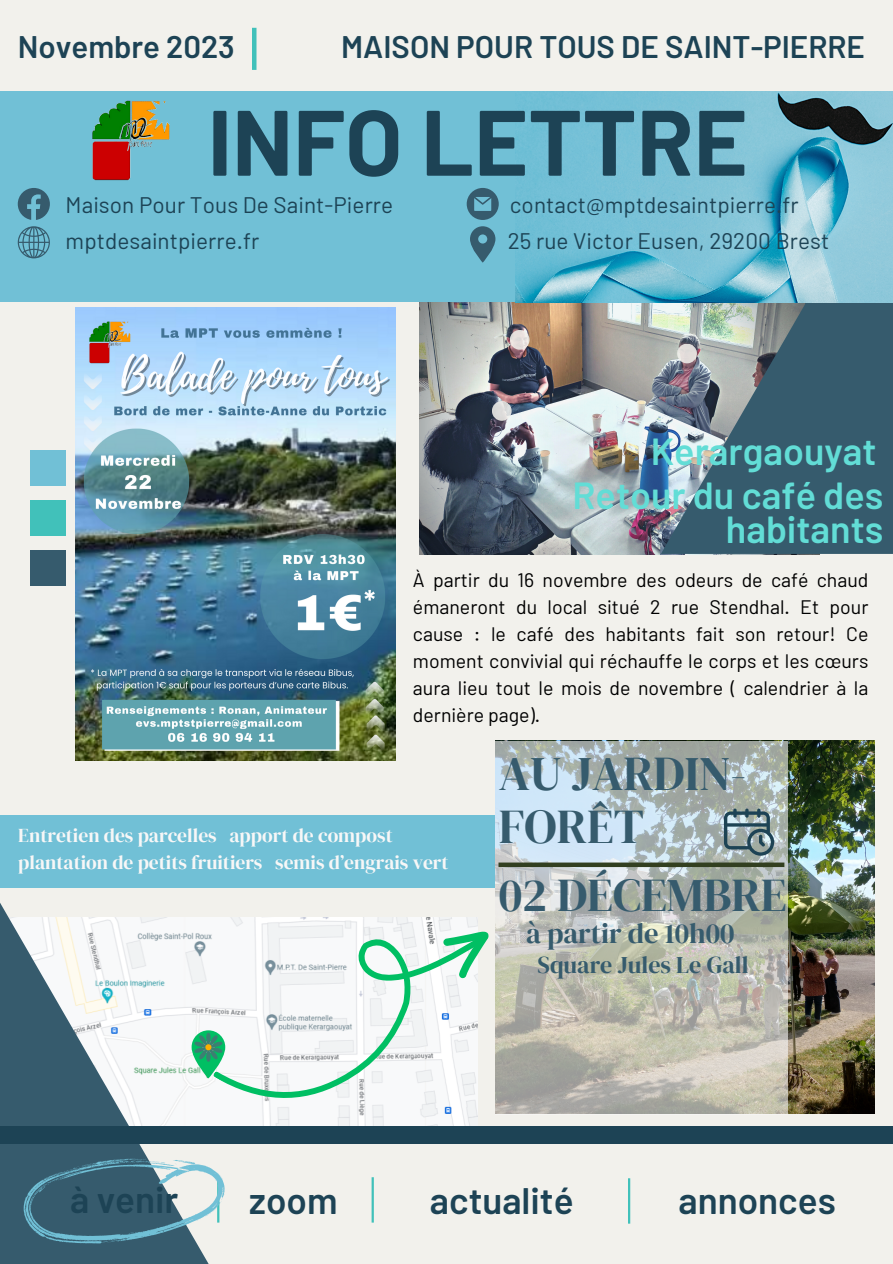
<style>
.page{position:relative;width:893px;height:1264px;background:#fff}
.page>*{position:absolute;margin:0;border:0;box-sizing:border-box;transform-origin:0 0}
.t1{font:700 92.7px "Barlow";color:#1d4355}
.t2{font:48px/52.8px "DM Serif Display";color:#365b6d}
.t3{font:46.5px "DM Serif Display";color:#365b6d}
.t4{font:600 37.65px/33.8px "Barlow";color:#62ddd6;text-align:right}
.t5{font:600 36.75px "Barlow";color:#1d4355}
.t6{font:600 31.2px "Barlow";color:#1d4355}
.t7{font:28.5px "DM Serif Display";color:#365b6d}
.t8{font:24px "DM Serif Display";color:#365b6d}
.t9{font:22.5px "Barlow";letter-spacing:.005em;color:#1d4355}
.t10{font:19.5px/27px "Barlow";color:#000;text-align:justify}
.t11{font:19.5px/27px "DM Serif Display";color:#f7f7f7}
</style>
<div class="page">
<div style="left:0;top:0;width:892px;height:1263px;background:#f2f1ec"></div>
<div style="left:0;top:92px;width:892px;height:210px;background:#71c0d6"></div>
<div style="left:0;top:815px;width:498px;height:73px;background:#71c0d6"></div>
<img style="left:419px;top:302px;width:241px;height:252px">
<svg style="left:660px;top:302px;width:232px;height:252px;background:#567380"></svg>
<div style="left:30px;top:450px;width:36px;height:36px;background:#71c0d6"></div>
<div style="left:30px;top:500px;width:36px;height:35px;background:#41c1ba"></div>
<div style="left:30px;top:550px;width:36px;height:35px;background:#365b6d"></div>
<svg style="left:18px;top:188px;width:32px;height:31px"></svg>
<svg style="left:18px;top:226px;width:32px;height:32px"></svg>
<img style="left:515px;top:92px;width:377px;height:210px">
<svg style="left:466px;top:188px;width:32px;height:31px"></svg>
<svg style="left:470px;top:226px;width:25px;height:36px"></svg>
<hr style="left:252px;top:28px;width:4px;height:42px;background:#41c1ba">
<svg style="left:0;top:903px;width:212px;height:360px"></svg>
<div style="left:0;top:1126px;width:892px;height:17px;background:#1d4355"></div>
<hr style="left:371px;top:1177px;width:3px;height:45px;background:#41c1ba">
<hr style="left:628px;top:1178px;width:2px;height:45px;background:#41c1ba">
<svg style="left:24px;top:1158px;width:201px;height:85px"></svg>
<img style="left:92px;top:100px;width:78px;height:81px">
<img style="left:787px;top:741px;width:87px;height:372px">
<svg style="left:495px;top:741px;width:292px;height:373px;background:#bbc0ba"></svg>
<div style="left:498px;top:862px;width:286px;height:5px;background:#323f20"></div>
<svg style="left:724px;top:808px;width:50px;height:47px;background:#7c9297"></svg>
<svg style="left:212px;top:917px;width:277px;height:243px;fill:#f8f9fa"></svg>
<svg style="left:431px;top:917px;width:58px;height:63px"></svg>
<svg style="left:189px;top:1028px;width:39px;height:50px"></svg>
<svg style="left:677px;top:343px;width:20px;height:20px"></svg>
<svg style="left:510px;top:330px;width:19px;height:20px"></svg>
<svg style="left:492px;top:401px;width:19px;height:20px"></svg>
<img style="left:76px;top:308px;width:319px;height:452px">
<h4 class="t6" style="left:18px;top:27px;width:218px">Novembre 2023</h4>
<h1 class="t6" style="left:341px;top:27px;width:525px">MAISON POUR TOUS DE SAINT-PIERRE</h1>
<p class="t1" style="left:208px;top:83px;width:541px">INFO LETTRE</p>
<h3 class="t9" style="left:66px;top:190px;width:329px">Maison Pour Tous De Saint-Pierre</h3>
<h3 class="t9" style="left:66px;top:226px;width:195px">mptdesaintpierre.fr</h3>
<p class="t9" style="left:510px;top:190px;width:290px">contact@mptdesaintpierre.fr</p>
<h2 class="t9" style="left:507px;top:226px;width:323px">25 rue Victor Eusen, 29200 Brest</h2>
<p class="t4" style="left:651px;top:432px;width:227px">Kerargaouyat</p>
<h6 class="t4" style="left:572px;top:477px;width:312px">Retour du café des habitants</h6>
<p class="t10" style="left:413px;top:565px;width:457px">À partir du 16 novembre des odeurs de café chaud émaneront du local situé 2 rue Stendhal. Et pour cause : le café des habitants fait son retour! Ce moment convivial qui réchauffe le corps et les cœurs aura lieu tout le mois de novembre ( calendrier à la dernière page).</p>
<p class="t11" style="left:18px;top:821px;width:431px">Entretien des parcelles apport de compost plantation de petits fruitiers semis d’engrais vert</p>
<p class="t2" style="left:498px;top:746px;width:249px">AU JARDIN-<br>FORÊT</p>
<p class="t3" style="left:498px;top:862px;width:289px">02 DÉCEMBRE</p>
<p class="t7" style="left:526px;top:913px;width:210px">à partir de 10h00</p>
<p class="t8" style="left:537px;top:947px;width:212px">Square Jules Le Gall</p>
<p class="t5" style="left:70px;top:1176px;width:110px">à venir</p>
<p class="t5" style="left:249px;top:1177px;width:90px">zoom</p>
<p class="t5" style="left:430px;top:1177px;width:145px">actualité</p>
<p class="t5" style="left:678px;top:1177px;width:159px">annonces</p>
</div>
